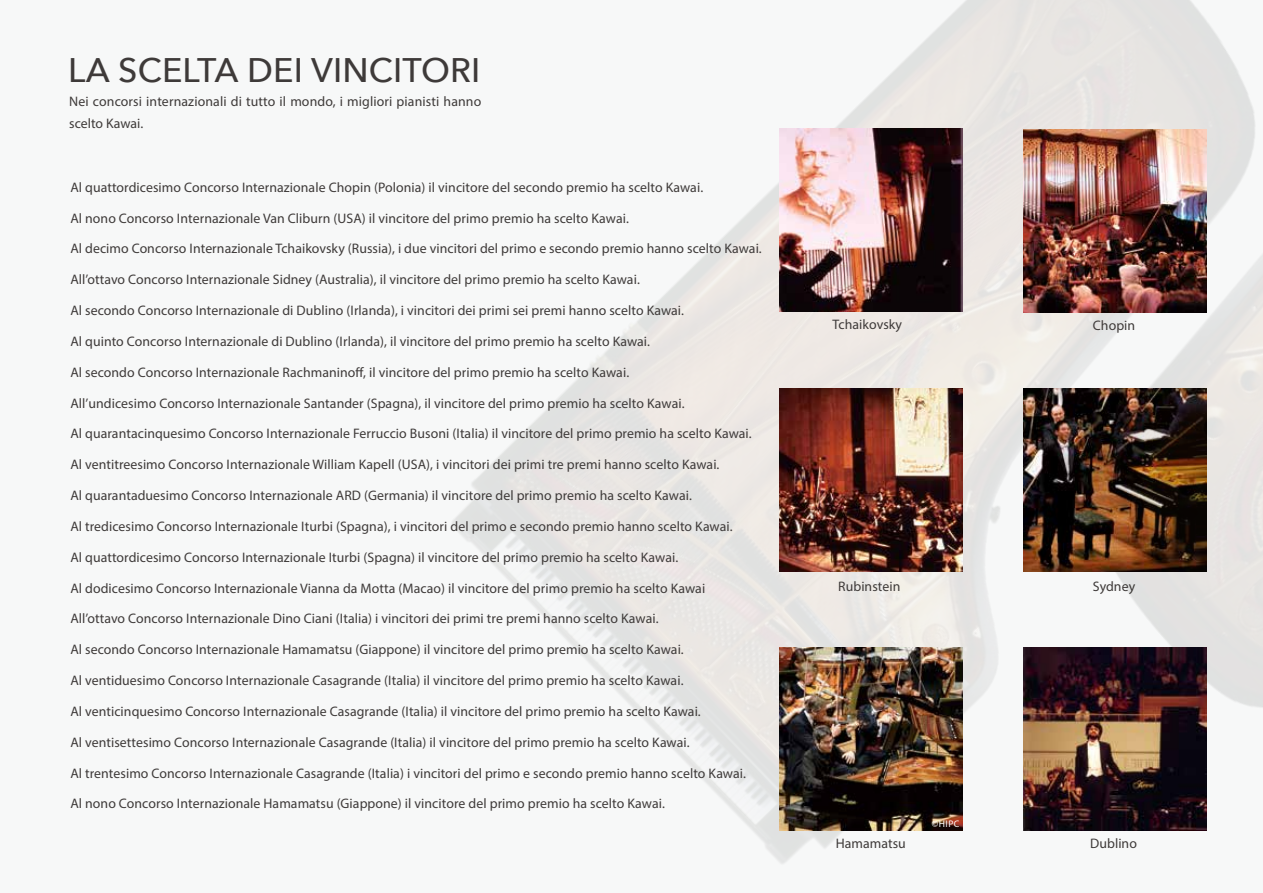
<style>
.page{position:relative;width:1263px;height:893px;background:#f7f8f8}
.page>*{position:absolute;margin:0;border:0;box-sizing:border-box;transform-origin:0 0}
.t1{font:500 34.05px "Avenir Next";letter-spacing:.005em;color:#3e3a39}
.t2{font:13.8px/22.4px "Myriad Pro";letter-spacing:.005em;color:#3e3a39}
.t3{font:9.6px "Myriad Pro";color:#fff}
</style>
<div class="page">
<img style="left:452px;top:128px;width:755px;height:736px">
<img style="left:1023px;top:808px;width:183px;height:23px">
<img style="left:780px;top:129px;width:36px;height:183px">
<img style="left:780px;top:648px;width:182px;height:183px">
<img style="left:780px;top:388px;width:36px;height:183px">
<img style="left:816px;top:0;width:447px;height:808px">
<h1 class="t1" style="left:68px;top:41px;width:414px">LA SCELTA DEI VINCITORI</h1>
<p class="t2" style="left:69px;top:90px;width:413px">Nei concorsi internazionali di tutto il mondo, i migliori pianisti hanno scelto Kawai.</p>
<p class="t2" style="left:70px;top:176px;width:634px">Al quattordicesimo Concorso Internazionale Chopin (Polonia) il vincitore del secondo premio ha scelto Kawai.</p>
<p class="t2" style="left:70px;top:207px;width:560px">Al nono Concorso Internazionale Van Cliburn (USA) il vincitore del primo premio ha scelto Kawai.</p>
<p class="t2" style="left:70px;top:237px;width:693px">Al decimo Concorso Internazionale Tchaikovsky (Russia), i due vincitori del primo e secondo premio hanno scelto Kawai.</p>
<p class="t2" style="left:70px;top:268px;width:571px">All’ottavo Concorso Internazionale Sidney (Australia), il vincitore del primo premio ha scelto Kawai.</p>
<p class="t2" style="left:70px;top:299px;width:615px">Al secondo Concorso Internazionale di Dublino (Irlanda), i vincitori dei primi sei premi hanno scelto Kawai.</p>
<p class="t2" style="left:70px;top:330px;width:581px">Al quinto Concorso Internazionale di Dublino (Irlanda), il vincitore del primo premio ha scelto Kawai.</p>
<p class="t2" style="left:70px;top:361px;width:560px">Al secondo Concorso Internazionale Rachmaninoff, il vincitore del primo premio ha scelto Kawai.</p>
<p class="t2" style="left:70px;top:391px;width:616px">All’undicesimo Concorso Internazionale Santander (Spagna), il vincitore del primo premio ha scelto Kawai.</p>
<p class="t2" style="left:70px;top:422px;width:683px">Al quarantacinquesimo Concorso Internazionale Ferruccio Busoni (Italia) il vincitore del primo premio ha scelto Kawai.</p>
<p class="t2" style="left:70px;top:453px;width:651px">Al ventitreesimo Concorso Internazionale William Kapell (USA), i vincitori dei primi tre premi hanno scelto Kawai.</p>
<p class="t2" style="left:70px;top:484px;width:623px">Al quarantaduesimo Concorso Internazionale ARD (Germania) il vincitore del primo premio ha scelto Kawai.</p>
<p class="t2" style="left:70px;top:515px;width:664px">Al tredicesimo Concorso Internazionale Iturbi (Spagna), i vincitori del primo e secondo premio hanno scelto Kawai.</p>
<p class="t2" style="left:70px;top:546px;width:609px">Al quattordicesimo Concorso Internazionale Iturbi (Spagna) il vincitore del primo premio ha scelto Kawai.</p>
<p class="t2" style="left:70px;top:576px;width:636px">Al dodicesimo Concorso Internazionale Vianna da Motta (Macao) il vincitore del primo premio ha scelto Kawai</p>
<p class="t2" style="left:70px;top:607px;width:590px">All’ottavo Concorso Internazionale Dino Ciani (Italia) i vincitori dei primi tre premi hanno scelto Kawai.</p>
<p class="t2" style="left:70px;top:638px;width:615px">Al secondo Concorso Internazionale Hamamatsu (Giappone) il vincitore del primo premio ha scelto Kawai.</p>
<p class="t2" style="left:70px;top:669px;width:615px">Al ventiduesimo Concorso Internazionale Casagrande (Italia) il vincitore del primo premio ha scelto Kawai.</p>
<p class="t2" style="left:70px;top:700px;width:632px">Al venticinquesimo Concorso Internazionale Casagrande (Italia) il vincitore del primo premio ha scelto Kawai.</p>
<p class="t2" style="left:70px;top:731px;width:621px">Al ventisettesimo Concorso Internazionale Casagrande (Italia) il vincitore del primo premio ha scelto Kawai.</p>
<p class="t2" style="left:70px;top:761px;width:677px">Al trentesimo Concorso Internazionale Casagrande (Italia) i vincitori del primo e secondo premio hanno scelto Kawai.</p>
<p class="t2" style="left:70px;top:792px;width:596px">Al nono Concorso Internazionale Hamamatsu (Giappone) il vincitore del primo premio ha scelto Kawai.</p>
<p class="t2" style="left:832px;top:313px;width:71px">Tchaikovsky</p>
<p class="t2" style="left:1093px;top:314px;width:44px">Chopin</p>
<p class="t2" style="left:838px;top:575px;width:64px">Rubinstein</p>
<p class="t2" style="left:1093px;top:575px;width:44px">Sydney</p>
<p class="t3" style="left:932px;top:818px;width:29px">©HIPC</p>
<p class="t2" style="left:836px;top:832px;width:72px">Hamamatsu</p>
<p class="t2" style="left:1090px;top:832px;width:48px">Dublino</p>
</div>
